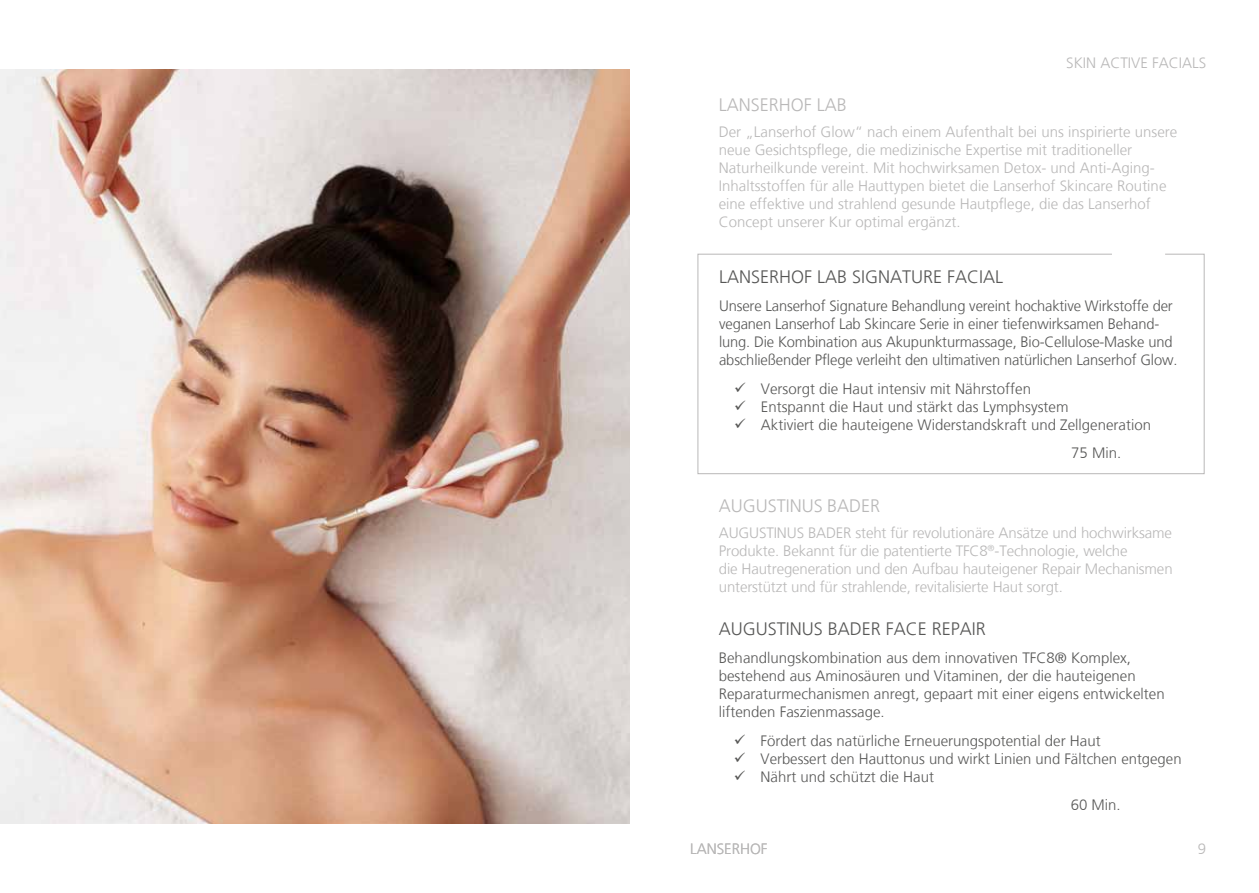
<style>
.page{position:relative;width:1259px;height:893px;background:#fff}
.page>*{position:absolute;margin:0;border:0;box-sizing:border-box;transform-origin:0 0}
.t1{font:300 18px "Frutiger LT";color:#575756}
.t2{font:300 18px "Frutiger LT";color:#b9b8b8}
.t3{font:300 15px/18px "Frutiger LT";color:#575756}
.t4{font:300 15px/18px "Frutiger LT";color:#b9b8b8}
</style>
<div class="page">
<svg style="left:697px;top:253px;width:508px;height:221px"></svg>
<img style="left:0;top:70px;width:629px;height:753px">
<div style="left:1126px;top:442px;width:61px;height:21px;background:#fff"></div>
<p class="t4" style="left:1066px;top:55px;width:141px">SKIN ACTIVE FACIALS</p>
<p class="t2" style="left:719px;top:95px;width:130px">LANSERHOF LAB</p>
<p class="t4" style="left:719px;top:123px;width:460px">Der „Lanserhof Glow“ nach einem Aufenthalt bei uns inspirierte unsere neue Gesichtspflege, die medizinische Expertise mit traditioneller Naturheilkunde vereint. Mit hochwirksamen Detox- und Anti-Aging-Inhaltsstoffen für alle Hauttypen bietet die Lanserhof Skincare Routine eine effektive und strahlend gesunde Hautpflege, die das Lanserhof Concept unserer Kur optimal ergänzt.</p>
<p class="t1" style="left:719px;top:267px;width:286px">LANSERHOF LAB SIGNATURE FACIAL</p>
<p class="t3" style="left:719px;top:297px;width:460px">Unsere Lanserhof Signature Behandlung vereint hochaktive Wirkstoffe der veganen Lanserhof Lab Skincare Serie in einer tiefenwirksamen Behand&shy;lung. Die Kombination aus Akupunkturmassage, Bio-Cellulose-Maske und abschließender Pflege verleiht den ultimativen natürlichen Lanserhof Glow.</p>
<p class="t3" style="left:734px;top:380px;width:298px">✓ Versorgt die Haut intensiv mit Nährstoffen</p>
<p class="t3" style="left:734px;top:398px;width:336px">✓ Entspannt die Haut und stärkt das Lymphsystem</p>
<p class="t3" style="left:1071px;top:411px;width:113px;line-height:28.5px;text-indent:-337px">✓ Aktiviert die hauteigene Widerstandskraft und Zellgeneration<br>75 Min. 280,– €</p>
<p class="t2" style="left:719px;top:496px;width:163px">AUGUSTINUS BADER</p>
<p class="t4" style="left:719px;top:524px;width:455px">AUGUSTINUS BADER steht für revolutionäre Ansätze und hochwirksame Produkte. Bekannt für die patentierte TFC8<sup>®</sup>-Technologie, welche<br>die Hautregeneration und den Aufbau hauteigener Repair Mechanismen unterstützt und für strahlende, revitalisierte Haut sorgt.</p>
<p class="t1" style="left:719px;top:618px;width:269px">AUGUSTINUS BADER FACE REPAIR</p>
<p class="t3" style="left:719px;top:649px;width:447px">Behandlungskombination aus dem innovativen TFC8® Komplex, bestehend aus Aminosäuren und Vitaminen, der die hauteigenen Reparaturmechanismen anregt, gepaart mit einer eigens entwickelten liftenden Faszienmassage.</p>
<p class="t3" style="left:734px;top:732px;width:368px">✓ Fördert das natürliche Erneuerungspotential der Haut</p>
<p class="t3" style="left:734px;top:750px;width:449px">✓ Verbessert den Hauttonus und wirkt Linien und Fältchen entgegen</p>
<p class="t3" style="left:734px;top:768px;width:202px">✓ Nährt und schützt die Haut</p>
<p class="t3" style="left:1070px;top:796px;width:113px">60 Min. 368,– €</p>
<p class="t4" style="left:690px;top:840px;width:79px">LANSERHOF</p>
<p class="t4" style="left:1197px;top:840px;width:10px">9</p>
</div>
